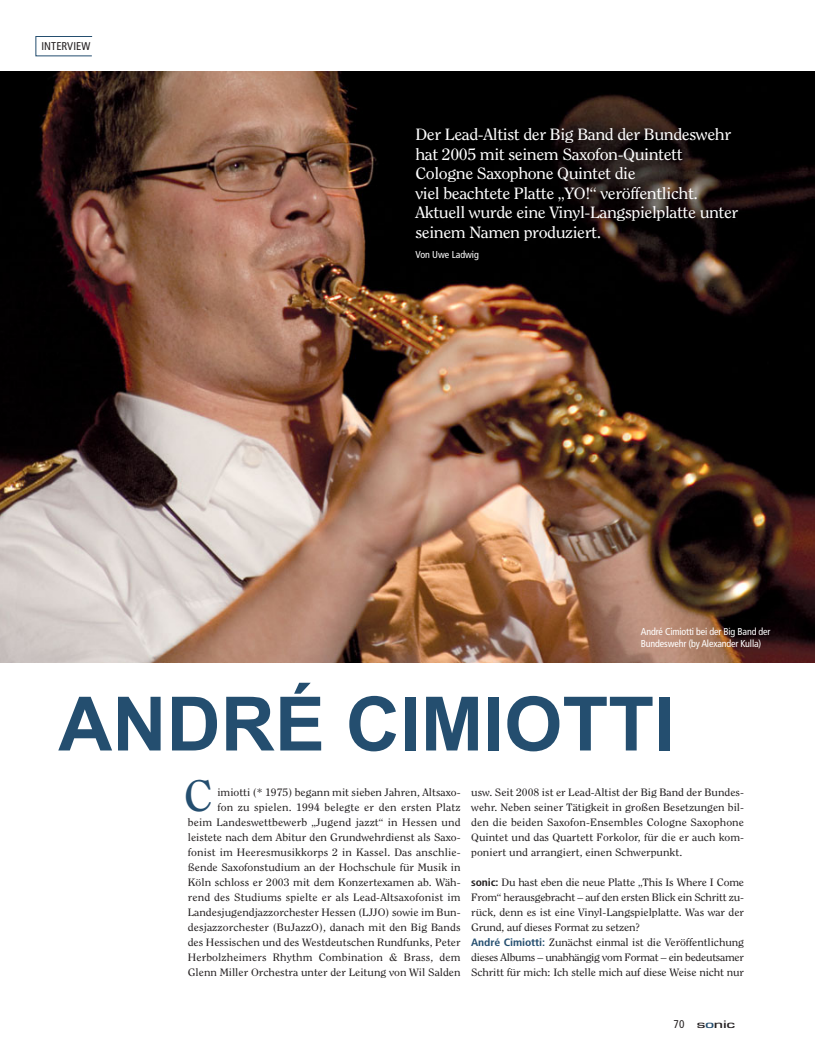
<style>
.page{position:relative;width:815px;height:1064px;background:#fff}
.page>*{position:absolute;margin:0;border:0;box-sizing:border-box;transform-origin:0 0}
.t1{font:700 75px "Arial";color:#244e6f}
.t2{font:43.75px "Clearface Std";color:#244e6f;scale:1.1 1}
.t3{font:16.25px/19.5px "Clearface Std";letter-spacing:-.025em;color:#fff;scale:1.1 1}
.t4{font:condensed 11.25px "Frutiger LT Std";letter-spacing:.01em;color:#231f20}
.t5{font:500 11.25px "Eurostile T";letter-spacing:-.02em;color:#231f20;scale:1.6 1}
.t6{font:10.62px/15px "Clearface Std";color:#231f20;text-align:right;scale:1.1 1}
.t7{font:condensed 10px/12px "Frutiger LT Std";letter-spacing:-.015em;color:#fff}
.s1{font-family:"Frutiger LT Std";font-weight:700;font-stretch:condensed}
.s2{font-family:"Frutiger LT Std";font-weight:700;font-stretch:condensed;color:#244e6f}
.s3{font-family:"Frutiger LT Std";font-weight:400;font-stretch:condensed}
.s4{color:#244e6f}
</style>
<div class="page">
<img style="left:0;top:72px;width:815px;height:590px">
<div style="left:36px;top:36px;width:56px;height:20px;border:1px solid #244e6f"></div>
<p class="t4" style="left:41px;top:40px;width:51px">INTERVIEW</p>
<h3 class="t3" style="left:415px;top:125px;width:295px">Der Lead-Altist der Big Band der Bundeswehr hat 2005 mit seinem Saxofon-Quintett Cologne Saxophone Quintet die<br>viel beachtete Platte „YO!“ veröffentlicht.<br>Aktuell wurde eine Vinyl-Langspielplatte unter seinem Namen produziert.</h3>
<p class="t7" style="left:415px;top:249px;width:65px">Von Uwe Ladwig</p>
<p class="t7" style="left:641px;top:625px;width:131px">André Cimiotti bei der Big Band der<br>Bundeswehr (by Alexander Kulla)</p>
<h1 class="t1" style="left:58px;top:681px;width:618px">ANDRÉ CIMIOTTI</h1>
<h2 class="t2" style="left:184px;top:774px;width:28px">C</h2>
<p class="t6" style="left:188px;top:785px;width:250px">imiotti (* 1975) begann mit sieben Jahren, Altsaxo-<br>fon zu spielen. 1994 belegte er den ersten Platz<br>beim Landeswettbewerb „Jugend jazzt“ in Hessen und leistete nach dem Abitur den Grundwehrdienst als Saxo&shy;fonist im Heeresmusikkorps 2 in Kassel. Das anschlie&shy;ßende Saxofonstudium an der Hochschule für Musik in Köln schloss er 2003 mit dem Konzertexamen ab. Wäh&shy;rend des Studiums spielte er als Lead-Altsaxofonist im Landesjugendjazzorchester Hessen (LJJO) sowie im Bun&shy;desjazzorchester (BuJazzO), danach mit den Big Bands des Hessischen und des Westdeutschen Rundfunks, Peter Herbolzheimers Rhythm Combination &amp; Brass, dem Glenn Miller Orchestra unter der Leitung von Wil Salden</p>
<p class="t6" style="left:471px;top:785px;width:250px;text-align:justify">usw. Seit 2008 ist er Lead-Altist der Big Band der Bundes&shy;wehr. Neben seiner Tätigkeit in großen Besetzungen bil&shy;den die beiden Saxofon-Ensembles Cologne Saxophone Quintet und das Quartett Forkolor, für die er auch kom&shy;poniert und arrangiert, einen Schwerpunkt.</p>
<p class="t6" style="left:471px;top:875px;width:250px;text-align:left"><span class="s1">sonic:</span> Du hast eben die neue Platte „This Is Where I Come From“ herausgebracht – auf den ersten Blick ein Schritt zu&shy;rück, denn es ist eine Vinyl-Langspielplatte. Was war der Grund, auf dieses Format zu setzen?<br><span class="s2">André Cimiotti:</span> Zunächst einmal ist die Veröffentlichung dieses Albums – unabhängig vom Format – ein bedeutsamer Schritt für mich: Ich stelle mich auf diese Weise nicht nur</p>
<p class="t5" style="left:674px;top:1018px;width:40px"><span class="s3">70</span> s<span class="s4">o</span>nic</p>
</div>
